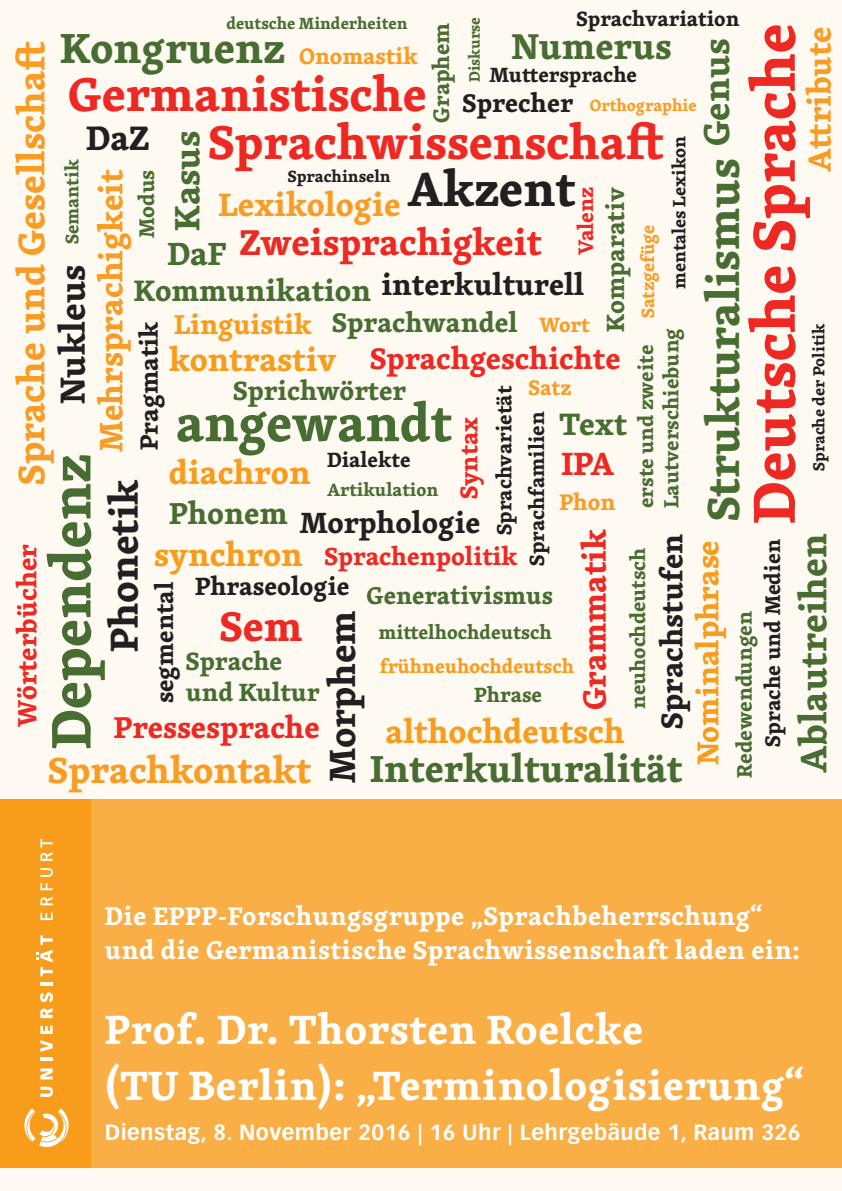
<style>
.page{position:relative;width:842px;height:1191px;background:#fef9f1}
.page>*{position:absolute;margin:0;border:0;box-sizing:border-box;transform-origin:0 0}
.t1{font:700 60.8px "Skolar";color:#ee2823}
.t2{font:700 57.3px "Skolar";color:#486d32}
.t3{font:700 52.9px "Skolar";color:#486d32}
.t4{font:700 49.6px "Skolar";color:#231f20}
.t5{font:700 48.6px "Skolar";color:#ee2823}
.t6{font:700 46.1px "Skolar";color:#486d32}
.t7{font:700 43.2px "Skolar";color:#486d32}
.t8{font:700 42.5px "Skolar";color:#ee2823}
.t9{font:700 42px "Skolar";letter-spacing:.02em;color:#fff}
.t10{font:700 40.1px "Skolar";color:#231f20}
.t11{font:700 38.6px "Skolar";color:#486d32}
.t12{font:700 38.1px "Skolar";color:#486d32}
.t13{font:700 38px "Skolar";color:#f89c24}
.t14{font:700 37.6px "Skolar";color:#231f20}
.t15{font:700 37.3px "Skolar";color:#f89c24}
.t16{font:700 37px "Skolar";color:#486d32}
.t17{font:700 36.9px "Skolar";color:#ee2823}
.t18{font:700 36.9px "Skolar";color:#486d32}
.t19{font:700 36.2px "Skolar";color:#486d32}
.t20{font:700 35.8px "Skolar";color:#231f20}
.t21{font:700 34.9px "Skolar";color:#231f20}
.t22{font:700 33.3px "Skolar";color:#f89c1c}
.t23{font:700 33.3px "Skolar";color:#f89c24}
.t24{font:700 33.1px "Skolar";color:#ee2823}
.t25{font:700 33px "Skolar";color:#f89c24}
.t26{font:700 33px "Skolar";color:#486d32}
.t27{font:700 31.9px "Skolar";color:#486d32}
.t28{font:700 31.1px "Skolar";color:#f89c1c}
.t29{font:700 31.1px "Skolar";color:#486d32}
.t30{font:700 30.9px "Skolar";color:#ee2823}
.t31{font:700 30.9px "Skolar";color:#231f20}
.t32{font:700 30.6px "Skolar";color:#ee2823}
.t33{font:700 30.4px "Skolar";color:#231f20}
.t34{font:700 30.4px "Skolar";color:#486d32}
.t35{font:700 30.1px "Skolar";color:#231f20}
.t36{font:700 28px "Skolar";color:#f89c1c}
.t37{font:700 27.7px "Skolar";color:#486d32}
.t38{font:700 27.2px "Skolar";color:#486d32}
.t39{font:700 27.2px "Skolar";color:#ee2823}
.t40{font:700 26.2px "Skolar";letter-spacing:.02em;color:#fff}
.t41{font:700 26.2px "Skolar";color:#231f20}
.t42{font:700 25.7px "Skolar";color:#486d32}
.t43{font:700 25.7px "Skolar";color:#231f20}
.t44{font:700 25.4px "Skolar";color:#ee2823}
.t45{font:700 25.2px "Skolar";color:#231f20}
.t46{font:700 25px "Skolar";color:#ee2823}
.t47{font:700 24.9px "Skolar";color:#486d32}
.t48{font:700 23.2px "Skolar";color:#f89c24}
.t49{font:700 23px "Skolar";color:#f89c24}
.t50{font:700 23px "Skolar";color:#486d32}
.t51{font:700 21.9px "Skolar";color:#486d32}
.t52{font:700 21.8px "Skolar";color:#231f20}
.t53{font:700 21.6px "Skolar";color:#486d32}
.t54{font:700 21.6px "Skolar";color:#ee2823}
.t55{font:700 21.6px "Skolar";color:#f89c24}
.t56{font:700 21.4px "Vectora LH";letter-spacing:.02em;color:#fff}
.t57{font:700 21.2px "Skolar";color:#231f20}
.t58{font:700 21.2px "Skolar";color:#486d32}
.t59{font:700 21.2px "Skolar";color:#f89c24}
.t60{font:700 21px "Skolar";color:#486d32}
.t61{font:700 19.8px "Skolar";color:#f89c1c}
.t62{font:700 19.8px "Skolar";color:#486d32}
.t63{font:700 18.8px "Skolar";color:#486d32}
.t64{font:700 18.4px "Skolar";color:#231f20}
.t65{font:700 18.4px "Skolar";color:#486d32}
.t66{font:700 18.4px "Skolar";color:#f89c24}
.t67{font:700 16.7px "Skolar";color:#486d32}
.t68{font:700 16.7px "Skolar";color:#f89c24}
.t69{font:700 16.7px "Skolar";color:#231f20}
.t70{font:700 16.5px "Skolar";color:#231f20}
.t71{font:700 15.5px "Skolar";color:#486d32}
</style>
<div class="page">
<div style="left:0;top:799px;width:90px;height:368px;background:#f89c1c"></div>
<svg style="left:24px;top:1108px;width:45px;height:39px"></svg>
<svg style="left:40px;top:1086px;width:13px;height:11px"></svg>
<svg style="left:40px;top:1068px;width:13px;height:11px"></svg>
<hr style="left:40px;top:1057px;width:13px;height:4px;background:#fff">
<svg style="left:40px;top:1040px;width:13px;height:11px"></svg>
<svg style="left:40px;top:1025px;width:13px;height:9px"></svg>
<svg style="left:40px;top:992px;width:13px;height:26px"></svg>
<hr style="left:40px;top:982px;width:13px;height:4px;background:#fff">
<svg style="left:37px;top:935px;width:16px;height:41px"></svg>
<svg style="left:40px;top:912px;width:13px;height:8px"></svg>
<svg style="left:40px;top:896px;width:13px;height:9px"></svg>
<svg style="left:40px;top:883px;width:13px;height:7px"></svg>
<svg style="left:40px;top:868px;width:13px;height:9px"></svg>
<svg style="left:40px;top:839px;width:13px;height:22px"></svg>
<div style="left:82px;top:799px;width:760px;height:368px;background:#f9ae46"></div>
<p class="t57" style="left:576px;top:2px;width:165px">Sprachvariation</p>
<p class="t67" style="left:226px;top:10px;width:183px">deutsche Minderheiten</p>
<p class="t71" style="left:462px;top:82px;width:67px;rotate:-90deg">Diskurse</p>
<p class="t50" style="left:423px;top:123px;width:102px;rotate:-90deg">Graphem</p>
<p class="t1" style="left:725px;top:524px;width:502px;rotate:-90deg">Deutsche Sprache</p>
<p class="t25" style="left:793px;top:172px;width:147px;rotate:-90deg">Attribute</p>
<p class="t7" style="left:60px;top:14px;width:226px">Kongruenz</p>
<p class="t18" style="left:512px;top:17px;width:161px">Numerus</p>
<p class="t16" style="left:687px;top:146px;width:109px;rotate:-90deg">Genus</p>
<p class="t13" style="left:1px;top:485px;width:445px;rotate:-90deg">Sprache und Gesellschaft</p>
<p class="t49" style="left:299px;top:38px;width:120px">Onomastik</p>
<p class="t57" style="left:489px;top:58px;width:149px">Muttersprache</p>
<p class="t5" style="left:68px;top:55px;width:360px">Germanistische</p>
<p class="t41" style="left:462px;top:82px;width:112px">Sprecher</p>
<p class="t68" style="left:590px;top:92px;width:108px">Orthographie</p>
<p class="t5" style="left:209px;top:104px;width:456px">Sprachwissenschaft</p>
<p class="t21" style="left:86px;top:111px;width:65px">DaZ</p>
<p class="t19" style="left:158px;top:231px;width:101px;rotate:-90deg">Kasus</p>
<p class="t64" style="left:665px;top:289px;width:154px;rotate:-90deg">mentales Lexikon</p>
<p class="t63" style="left:57px;top:244px;width:86px;rotate:-90deg">Semantik</p>
<p class="t6" style="left:687px;top:521px;width:364px;rotate:-90deg">Strukturalismus</p>
<p class="t4" style="left:407px;top:149px;width:169px">Akzent</p>
<p class="t69" style="left:288px;top:163px;width:104px">Sprachinseln</p>
<p class="t23" style="left:85px;top:452px;width:284px;rotate:-90deg">Mehrsprachigkeit</p>
<p class="t51" style="left:129px;top:238px;width:70px;rotate:-90deg">Modus</p>
<p class="t54" style="left:568px;top:255px;width:70px;rotate:-90deg">Valenz</p>
<p class="t42" style="left:595px;top:332px;width:146px;rotate:-90deg">Komparativ</p>
<p class="t23" style="left:219px;top:178px;width:183px">Lexikologie</p>
<p class="t66" style="left:633px;top:318px;width:95px;rotate:-90deg">Satzgefüge</p>
<p class="t17" style="left:239px;top:213px;width:304px">Zweisprachigkeit</p>
<p class="t26" style="left:167px;top:227px;width:60px">DaF</p>
<p class="t20" style="left:44px;top:404px;width:141px;rotate:-90deg">Nukleus</p>
<p class="t34" style="left:134px;top:267px;width:239px">Kommunikation</p>
<p class="t33" style="left:381px;top:260px;width:204px">interkulturell</p>
<p class="t43" style="left:128px;top:450px;width:130px;rotate:-90deg">Pragmatik</p>
<p class="t37" style="left:332px;top:300px;width:187px">Sprachwandel</p>
<p class="t36" style="left:174px;top:302px;width:139px">Linguistik</p>
<p class="t59" style="left:539px;top:307px;width:52px">Wort</p>
<p class="t70" style="left:806px;top:471px;width:149px;rotate:-90deg">Sprache der Politik</p>
<p class="t58" style="left:654px;top:508px;width:181px;rotate:-90deg">Lautverschiebung</p>
<p class="t58" style="left:629px;top:508px;width:165px;rotate:-90deg">erste und zweite</p>
<p class="t22" style="left:169px;top:333px;width:169px">kontrastiv</p>
<p class="t3" style="left:176px;top:381px;width:278px">angewandt</p>
<p class="t22" style="left:169px;top:446px;width:143px">diachron</p>
<p class="t32" style="left:370px;top:334px;width:252px">Sprachgeschichte</p>
<p class="t38" style="left:233px;top:368px;width:174px">Sprichwörter</p>
<p class="t55" style="left:528px;top:371px;width:44px">Satz</p>
<p class="t57" style="left:487px;top:535px;width:151px;rotate:-90deg">Sprachvarietät</p>
<p class="t57" style="left:520px;top:566px;width:156px;rotate:-90deg">Sprachfamilien</p>
<p class="t27" style="left:559px;top:399px;width:69px">Text</p>
<p class="t46" style="left:449px;top:499px;width:84px;rotate:-90deg">Syntax</p>
<p class="t57" style="left:327px;top:443px;width:85px">Dialekte</p>
<p class="t24" style="left:561px;top:437px;width:54px">IPA</p>
<p class="t2" style="left:25px;top:749px;width:296px;rotate:-90deg">Dependenz</p>
<p class="t10" style="left:92px;top:652px;width:174px;rotate:-90deg">Phonetik</p>
<p class="t65" style="left:327px;top:475px;width:113px">Artikulation</p>
<p class="t48" style="left:559px;top:484px;width:57px">Phon</p>
<p class="t29" style="left:169px;top:488px;width:120px">Phonem</p>
<p class="t35" style="left:300px;top:498px;width:182px">Morphologie</p>
<p class="t24" style="left:568px;top:710px;width:183px;rotate:-90deg">Grammatik</p>
<p class="t12" style="left:783px;top:773px;width:241px;rotate:-90deg">Ablautreihen</p>
<p class="t31" style="left:647px;top:728px;width:196px;rotate:-90deg">Sprachstufen</p>
<p class="t52" style="left:755px;top:746px;width:209px;rotate:-90deg">Sprache und Medien</p>
<p class="t22" style="left:154px;top:528px;width:150px">synchron</p>
<p class="t28" style="left:683px;top:765px;width:227px;rotate:-90deg">Nominalphrase</p>
<p class="t39" style="left:5px;top:726px;width:184px;rotate:-90deg">Wörterbücher</p>
<p class="t44" style="left:324px;top:536px;width:195px">Sprachenpolitik</p>
<p class="t60" style="left:621px;top:709px;width:163px;rotate:-90deg">neuhochdeutsch</p>
<p class="t43" style="left:195px;top:565px;width:156px">Phraseologie</p>
<p class="t45" style="left:145px;top:703px;width:123px;rotate:-90deg">segmental</p>
<p class="t47" style="left:367px;top:575px;width:188px">Generativismus</p>
<p class="t14" style="left:312px;top:783px;width:174px;rotate:-90deg">Morphem</p>
<p class="t53" style="left:727px;top:778px;width:168px;rotate:-90deg">Redewendungen</p>
<p class="t8" style="left:220px;top:593px;width:84px">Sem</p>
<p class="t62" style="left:378px;top:616px;width:175px">mittelhochdeutsch</p>
<p class="t61" style="left:380px;top:650px;width:196px">frühneuhochdeutsch</p>
<p class="t42" style="left:186px;top:640px;width:98px">Sprache</p>
<p class="t42" style="left:186px;top:671px;width:135px">und Kultur</p>
<p class="t58" style="left:474px;top:678px;width:69px">Phrase</p>
<p class="t30" style="left:114px;top:703px;width:207px">Pressesprache</p>
<p class="t22" style="left:386px;top:705px;width:241px">althochdeutsch</p>
<p class="t11" style="left:370px;top:738px;width:314px">Interkulturalität</p>
<p class="t15" style="left:48px;top:740px;width:265px">Sprachkontakt</p>
<p class="t40" style="left:105px;top:894px;width:659px">Die EPPP-Forschungsgruppe „Sprachbeherrschung“</p>
<p class="t40" style="left:105px;top:928px;width:697px">und die Germanistische Sprachwissenschaft laden ein:</p>
<p class="t9" style="left:105px;top:996px;width:540px">Prof. Dr. Thorsten Roelcke</p>
<p class="t9" style="left:105px;top:1052px;width:701px">(TU Berlin): „Terminologisierung“</p>
<p class="t56" style="left:105px;top:1119px;width:697px">Dienstag, 8. November 2016 | 16 Uhr | Lehrgebäude 1, Raum 326</p>
</div>
